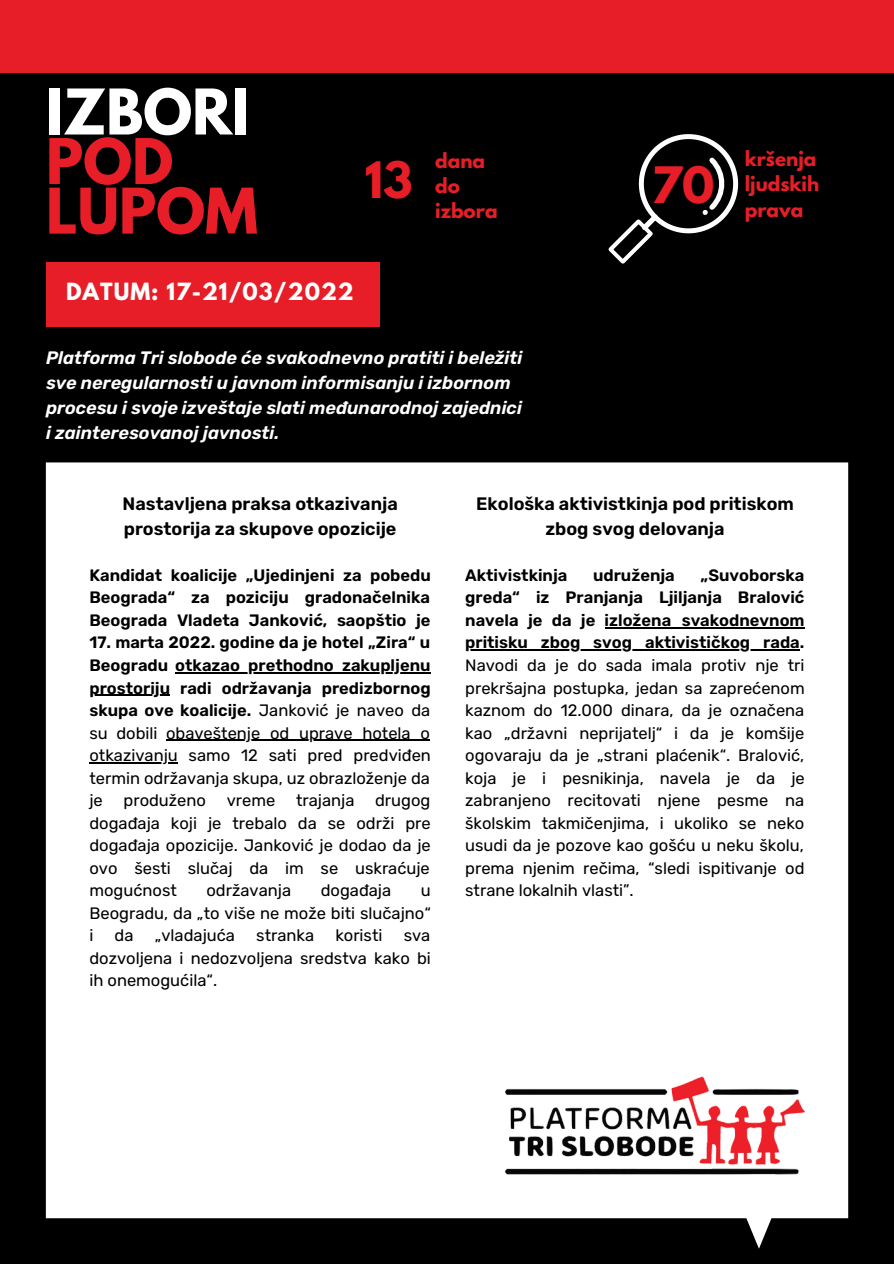
<style>
.page{position:relative;width:894px;height:1264px;background:#fff}
.page>*{position:absolute;margin:0;border:0;box-sizing:border-box;transform-origin:0 0}
.t1{font:700 55.8px "League Spartan";color:#e71e27}
.t2{font:700 55.8px "League Spartan";color:#fff}
.t3{font:700 44.55px "League Spartan";color:#e71e27}
.t4{font:700 44.4px "League Spartan";color:#e71e27}
.t5{font:700 21px "League Spartan";letter-spacing:.05em;color:#fff}
.t6{font:700 18.45px/25.3px "League Spartan";color:#e71e27}
.t7{font:italic 600 18px/24.8px "Rubik";color:#fff}
.t8{font:600 18px/24.8px "Rubik";color:#000;text-align:center}
.t9{font:16.5px/22.5px "Rubik";color:#000;text-align:justify}
.t10{font:600 16.5px/22.5px "Rubik";color:#000;text-align:justify}
.s1{font-weight:600}
</style>
<div class="page">
<div style="left:0;top:0;width:893px;height:1263px;background:#000"></div>
<div style="left:46px;top:462px;width:802px;height:786px;background:#fff"></div>
<div style="left:0;top:0;width:893px;height:72px;background:#e71e27"></div>
<div style="left:46px;top:262px;width:333px;height:65px;background:#e71e27"></div>
<img style="left:504px;top:1076px;width:300px;height:98px">
<svg style="left:608px;top:134px;width:131px;height:130px"></svg>
<hr style="left:604px;top:627px;width:200px;height:1px;background:#000">
<hr style="left:465px;top:649px;width:334px;height:1px;background:#000">
<hr style="left:175px;top:672px;width:255px;height:1px;background:#000">
<hr style="left:89px;top:694px;width:81px;height:1px;background:#000">
<hr style="left:166px;top:739px;width:264px;height:1px;background:#000">
<hr style="left:89px;top:762px;width:89px;height:1px;background:#000">
<p class="t2" style="left:46px;top:84px;width:205px">IZBORI</p>
<p class="t1" style="left:46px;top:134px;width:129px">POD</p>
<p class="t1" style="left:46px;top:183px;width:213px">LUPOM</p>
<p class="t3" style="left:365px;top:158px;width:49px">13</p>
<p class="t6" style="left:435px;top:151px;width:52px">dana</p>
<p class="t6" style="left:435px;top:176px;width:64px;line-height:24.8px">do izbora</p>
<p class="t4" style="left:651px;top:163px;width:64px">70</p>
<p class="t5" style="left:66px;top:281px;width:289px">DATUM: 17-21/03/2022</p>
<p class="t7" style="left:46px;top:346px;width:478px">Platforma Tri slobode će svakodnevno pratiti i beležiti sve neregularnosti u javnom informisanju i izbornom procesu i svoje izveštaje slati međunarodnoj zajednici i zainteresovanoj javnosti.</p>
<p class="t6" style="left:744px;top:148px;width:76px">kršenja ljudskih prava</p>
<p class="t8" style="left:122px;top:491px;width:277px;text-align:left">Nastavljena praksa otkazivanja prostorija za skupove opozicije</p>
<p class="t10" style="left:89px;top:564px;width:343px">Kandidat koalicije „Ujedinjeni za pobedu Beograda“ za poziciju gradonačelnika Beograda Vladeta Janković, saopštio je</p>
<p class="t9" style="left:89px;top:631px;width:343px"><span class="s1">17. marta 2022. godine da je hotel „Zira“ u Beogradu otkazao prethodno zakupljenu prostoriju radi održavanja predizbornog skupa ove koalicije.</span> Janković je naveo da su dobili obaveštenje od uprave hotela o otkazivanju samo 12 sati pred predviđen termin održavanja skupa, uz obrazloženje da je</p>
<p class="t9" style="left:123px;top:789px;width:84px">produženo</p>
<p class="t9" style="left:227px;top:789px;width:50px">vreme</p>
<p class="t9" style="left:296px;top:789px;width:60px">trajanja</p>
<p class="t9" style="left:89px;top:789px;width:343px;text-indent:285px">drugog događaja koji je trebalo da se održi pre događaja opozicije. Janković je dodao da je ovo šesti slučaj da im se uskraćuje mogućnost</p>
<p class="t9" style="left:206px;top:879px;width:86px">održavanja</p>
<p class="t9" style="left:320px;top:879px;width:72px">događaja</p>
<p class="t9" style="left:89px;top:879px;width:343px;text-indent:331px">u Beogradu, da „to više ne može biti slučajno“ i</p>
<p class="t9" style="left:115px;top:924px;width:20px">da</p>
<p class="t9" style="left:155px;top:924px;width:82px">„vladajuća</p>
<p class="t9" style="left:256px;top:924px;width:59px">stranka</p>
<p class="t9" style="left:335px;top:924px;width:49px">koristi</p>
<p class="t9" style="left:89px;top:924px;width:343px;text-indent:314px">sva dozvoljena i nedozvoljena sredstva kako bi ih onemogućila“.</p>
<p class="t8" style="left:476px;top:491px;width:319px">Ekološka aktivistkinja pod pritiskom zbog svog delovanja</p>
<p class="t10" style="left:465px;top:564px;width:104px">Aktivistkinja</p>
<p class="t10" style="left:593px;top:564px;width:83px">udruženja</p>
<p class="t9" style="left:465px;top:564px;width:341px;text-indent:235px"><span class="s1">„Suvoborska greda“ iz Pranjanja Ljiljanja Bralović navela je da je izložena svakodnevnom pritisku zbog svog aktivističkog rada.<br></span>Navodi da je do sada imala protiv nje tri prekršajna postupka, jedan sa zaprećenom kaznom do 12.000 dinara, da je označena kao „državni neprijatelj“ i da je komšije ogovaraju da je „strani plaćenik“. Bralović, koja je i pesnikinja, navela je da je zabranjeno recitovati njene pesme na školskim takmičenjima, i ukoliko se neko usudi da je pozove kao gošću u neku školu, prema njenim rečima, “sledi ispitivanje od strane lokalnih vlasti”.</p>
</div>
